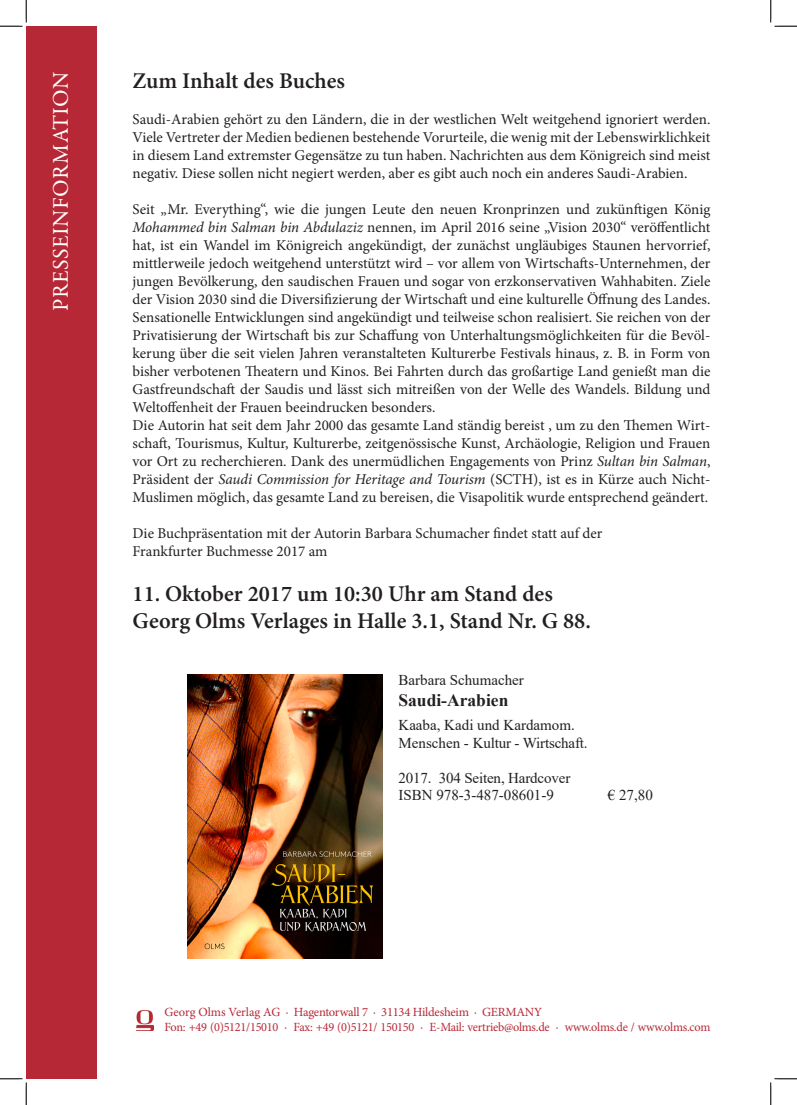
<style>
.page{position:relative;width:797px;height:1105px;background:#fff}
.page>*{position:absolute;margin:0;border:0;box-sizing:border-box;transform-origin:0 0}
.t1{font:600 22.5px/27px "Minion Pro";color:#231f20}
.t2{font:22.5px "Garamond Premr Pro";letter-spacing:.02em;color:#fff}
.t3{font:700 17.5px "Times New Roman";color:#231f20}
.t4{font:15px/18px "Minion Pro";color:#231f20}
.t5{font:15px/17.5px "Times New Roman";color:#231f20}
.t6{font:12.5px/15px "Minion Pro";letter-spacing:-.02em;color:#b72837}
.s1{font-style:italic}
</style>
<div class="page">
<div style="left:26px;top:26px;width:71px;height:1053px;background:#b72837"></div>
<img style="left:137px;top:1010px;width:16px;height:20px">
<img style="left:187px;top:674px;width:195px;height:284px">
<svg style="left:0;top:0;width:27px;height:27px"></svg>
<svg style="left:0;top:1078px;width:27px;height:27px"></svg>
<svg style="left:770px;top:0;width:27px;height:27px"></svg>
<svg style="left:770px;top:1078px;width:27px;height:27px"></svg>
<h1 class="t2" style="left:47px;top:311px;width:241px;rotate:-90deg">PRESSEINFORMATION</h1>
<h1 class="t1" style="left:133px;top:67px;width:214px">Zum Inhalt des Buches</h1>
<p class="t4" style="left:133px;top:110px;width:579px;text-align:justify">Saudi-Arabien gehört zu den Ländern, die in der westlichen Welt weitgehend ignoriert werden.<br>Viele Vertreter der Medien bedienen bestehende Vorurteile, die wenig mit der Lebenswirklichkeit in diesem Land extremster Gegensätze zu tun haben. Nachrichten aus dem Königreich sind meist negativ. Diese sollen nicht negiert werden, aber es gibt auch noch ein anderes Saudi-Arabien.</p>
<p class="t4" style="left:133px;top:200px;width:579px">Seit „Mr. Everything“, wie die jungen Leute den neuen Kronprinzen und zukünftigen König <span class="s1">Mohammed bin Salman bin Abdulaziz</span> nennen, im April 2016 seine „Vision 2030“ veröffentlicht hat, ist ein Wandel im Königreich angekündigt, der zunächst ungläubiges Staunen hervorrief, mittlerweile jedoch weitgehend unterstützt wird – vor allem von Wirtschafts-Unternehmen, der jungen Bevölkerung, den saudischen Frauen und sogar von erzkonservativen Wahhabiten. Ziele der Vision 2030 sind die Diversifizierung der Wirtschaft und eine kulturelle Öffnung des Landes.<br>Sensationelle Entwicklungen sind angekündigt und teilweise schon realisiert. Sie reichen von der Privatisierung der Wirtschaft bis zur Schaffung von Unterhaltungsmöglichkeiten für die Bevöl&shy;kerung über die seit vielen Jahren veranstalteten Kulturerbe Festivals hinaus, z. B. in Form von bisher verbotenen Theatern und Kinos. Bei Fahrten durch das großartige Land genießt man die Gastfreundschaft der Saudis und lässt sich mitreißen von der Welle des Wandels. Bildung und Weltoffenheit der Frauen beeindrucken besonders.<br>Die Autorin hat seit dem Jahr 2000 das gesamte Land ständig bereist , um zu den Themen Wirt&shy;schaft, Tourismus, Kultur, Kulturerbe, zeitgenössische Kunst, Archäologie, Religion und Frauen vor Ort zu recherchieren. Dank des unermüdlichen Engagements von Prinz <span class="s1">Sultan bin Salman</span>, Präsident der <span class="s1">Saudi Commission for Heritage and Tourism</span> (SCTH), ist es in Kürze auch Nicht-Muslimen möglich, das gesamte Land zu bereisen, die Visapolitik wurde entsprechend geändert.</p>
<p class="t4" style="left:133px;top:524px;width:471px">Die Buchpräsentation mit der Autorin Barbara Schumacher findet statt auf der<br>Frankfurter Buchmesse 2017 am</p>
<h1 class="t1" style="left:133px;top:580px;width:460px">11. Oktober 2017 um 10:30 Uhr am Stand des<br>Georg Olms Verlages in Halle 3.1, Stand Nr. G 88.</h1>
<p class="t5" style="left:398px;top:670px;width:127px">Barbara Schumacher</p>
<p class="t3" style="left:398px;top:687px;width:111px">Saudi-Arabien</p>
<p class="t5" style="left:398px;top:716px;width:191px">Kaaba, Kadi und Kardamom.<br>Menschen - Kultur - Wirtschaft.</p>
<p class="t5" style="left:398px;top:769px;width:173px">2017. 304 Seiten, Hardcover<br>ISBN 978-3-487-08601-9</p>
<p class="t5" style="left:608px;top:786px;width:46px">€ 27,80</p>
<p class="t6" style="left:164px;top:1005px;width:547px">Georg Olms Verlag AG · Hagentorwall 7 · 31134 Hildesheim · GERMANY<br>Fon: +49 (0)5121/15010 · Fax: +49 (0)5121/ 150150 · E-Mail: vertrieb@olms.de · www.olms.de / www.olms.com</p>
</div>
